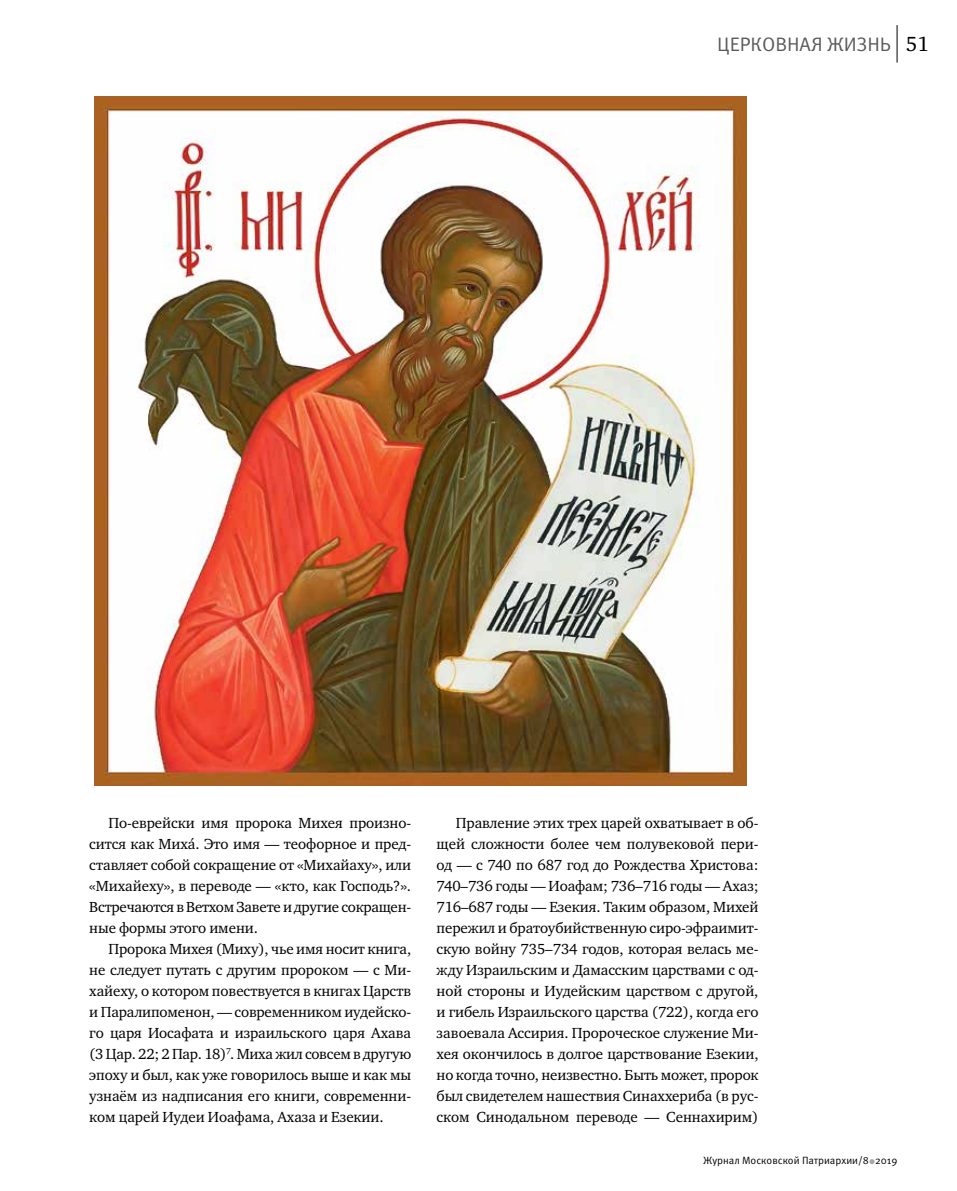
<style>
.page{position:relative;width:957px;height:1191px;background:#fff}
.page>*{position:absolute;margin:0;border:0;box-sizing:border-box;transform-origin:0 0}
.t1{font:19.5px "Meta Pro";letter-spacing:-.005em;color:#58595b}
.t2{font:15px/21px "Charter ITC";letter-spacing:-.005em;color:#000;text-align:justify}
.t3{font:10.5px "Meta Pro";color:#000}
.s1{font-family:"Charter ITC";font-size:21px;color:#000}
</style>
<div class="page">
<hr style="left:896px;top:25px;width:1px;height:38px;background:#000">
<svg style="left:869px;top:1159px;width:5px;height:5px"></svg>
<img style="left:95px;top:96px;width:652px;height:690px">
<h1 class="t1" style="left:717px;top:32px;width:213px">ЦЕРКОВНАЯ ЖИЗНЬ <span class="s1">51</span></h1>
<p class="t2" style="left:89px;top:812px;width:323px;text-indent:19px">По-еврейски имя пророка Михея произно&shy;сится как Миха`. Это имя — теофорное и пред&shy;ставляет собой сокращение от «Михайаху», или «Михайеху», в переводе — «кто, как Господь?».<br>Встречаются в Ветхом Завете и другие сокращен&shy;ные формы этого имени.</p>
<p class="t2" style="left:89px;top:938px;width:323px;text-indent:19px">Пророка Михея (Миху), чье имя носит книга, не следует путать с другим пророком — с Ми&shy;хайеху, о котором повествуется в книгах Царств и Паралипоменон, — современником иудейско&shy;го царя Иосафата и израильского царя Ахава (3 Цар. 22; 2 Пар. 18)<sup>7</sup>. Миха жил совсем в другую эпоху и был, как уже говорилось выше и как мы узнаём из надписания его книги, современни&shy;ком царей Иудеи Иоафама, Ахаза и Езекии.</p>
<p class="t2" style="left:437px;top:812px;width:323px;text-indent:19px">Правление этих трех царей охватывает в об&shy;щей сложности более чем полувековой пери&shy;од — с 740 по 687 год до Рождества Христова:<br>740–736 годы — Иоафам; 736–716 годы — Ахаз; 716–687 годы — Езекия. Таким образом, Михей пережил и братоубийственную сиро-эфраимит&shy;скую войну 735–734 годов, которая велась ме&shy;жду Израильским и Дамасским царствами с од&shy;ной стороны и Иудейским царством с другой, и гибель Израильского царства (722), когда его завоевала Ассирия. Пророческое служение Ми&shy;хея окончилось в долгое царствование Езекии, но когда точно, неизвестно. Быть может, пророк был свидетелем нашествия Синаххериба (в рус&shy;ском Синодальном переводе — Сеннахирим)</p>
<p class="t3" style="left:703px;top:1153px;width:196px">Журнал Московской Патриархии/8 2019</p>
</div>
